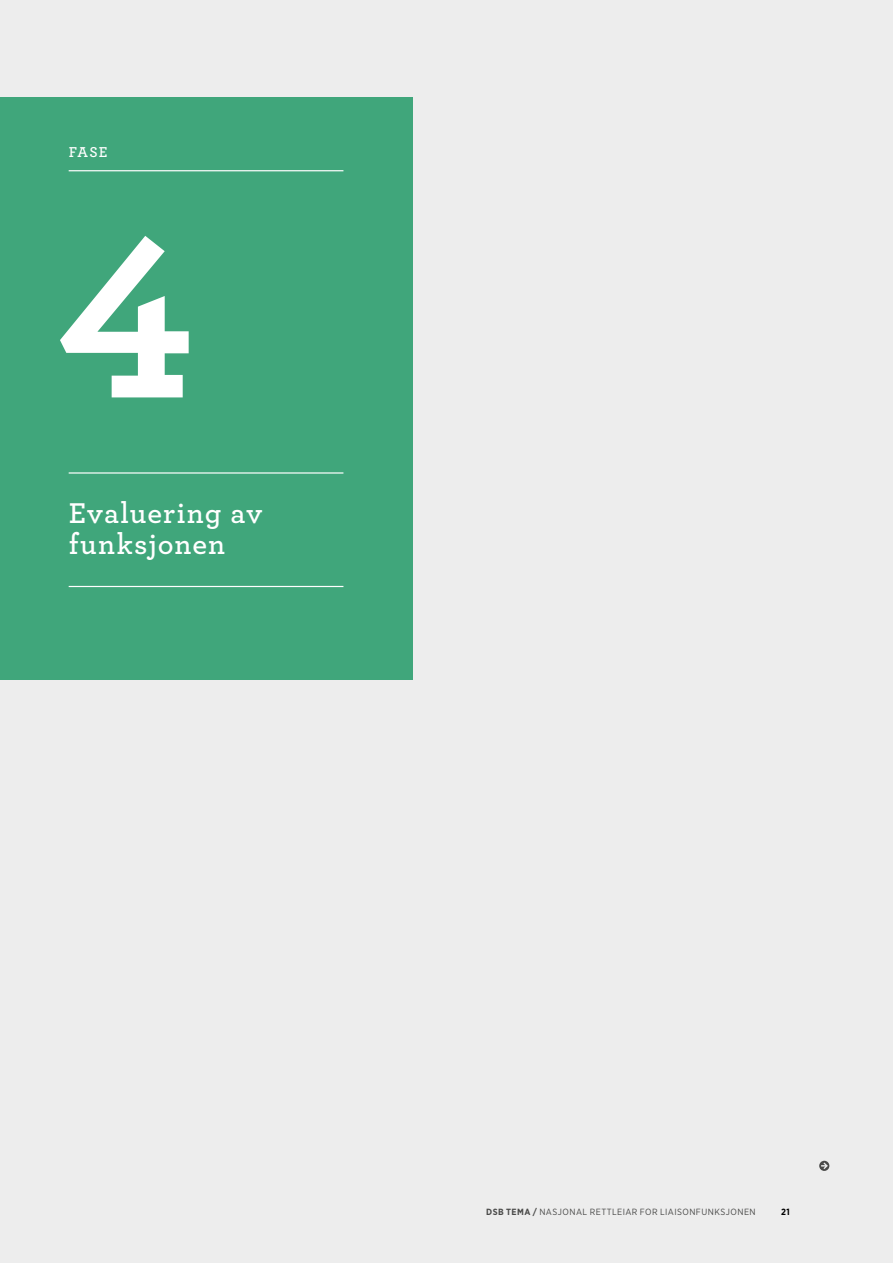
<style>
.page{position:relative;width:893px;height:1263px;background:#ededed}
.page>*{position:absolute;margin:0;border:0;box-sizing:border-box;transform-origin:0 0}
.t1{font:700 237px "Archer";color:#fff}
.t2{font:600 30px/31.5px "Archer";letter-spacing:.035em;color:#fff}
.t3{font:600 15px "Archer";color:#fff}
.t4{font:9px "Gotham Narrow";letter-spacing:.05em;color:#4a4a49}
.t5{font:700 9px "Gotham Narrow";color:#000}
.s1{font-weight:700}
</style>
<div class="page">
<div style="left:0;top:97px;width:412px;height:583px;background:#40a67b"></div>
<svg style="left:819px;top:1161px;width:10px;height:10px"></svg>
<hr style="left:69px;top:170px;width:274px;height:1px;background:#fff">
<hr style="left:69px;top:472px;width:274px;height:2px;background:#fff">
<hr style="left:69px;top:586px;width:274px;height:1px;background:#fff">
<h3 class="t3" style="left:69px;top:141px;width:40px">FASE</h3>
<h1 class="t1" style="left:56px;top:131px;width:140px">4</h1>
<h2 class="t2" style="left:69px;top:495px;width:195px">Evaluering av funksjonen</h2>
<p class="t4" style="left:486px;top:1206px;width:269px"><span class="s1">DSB TEMA /</span> NASJONAL RETTLEIAR FOR LIAISON-FUN KSJON EN</p>
<p class="t5" style="left:781px;top:1206px;width:10px">21</p>
</div>
